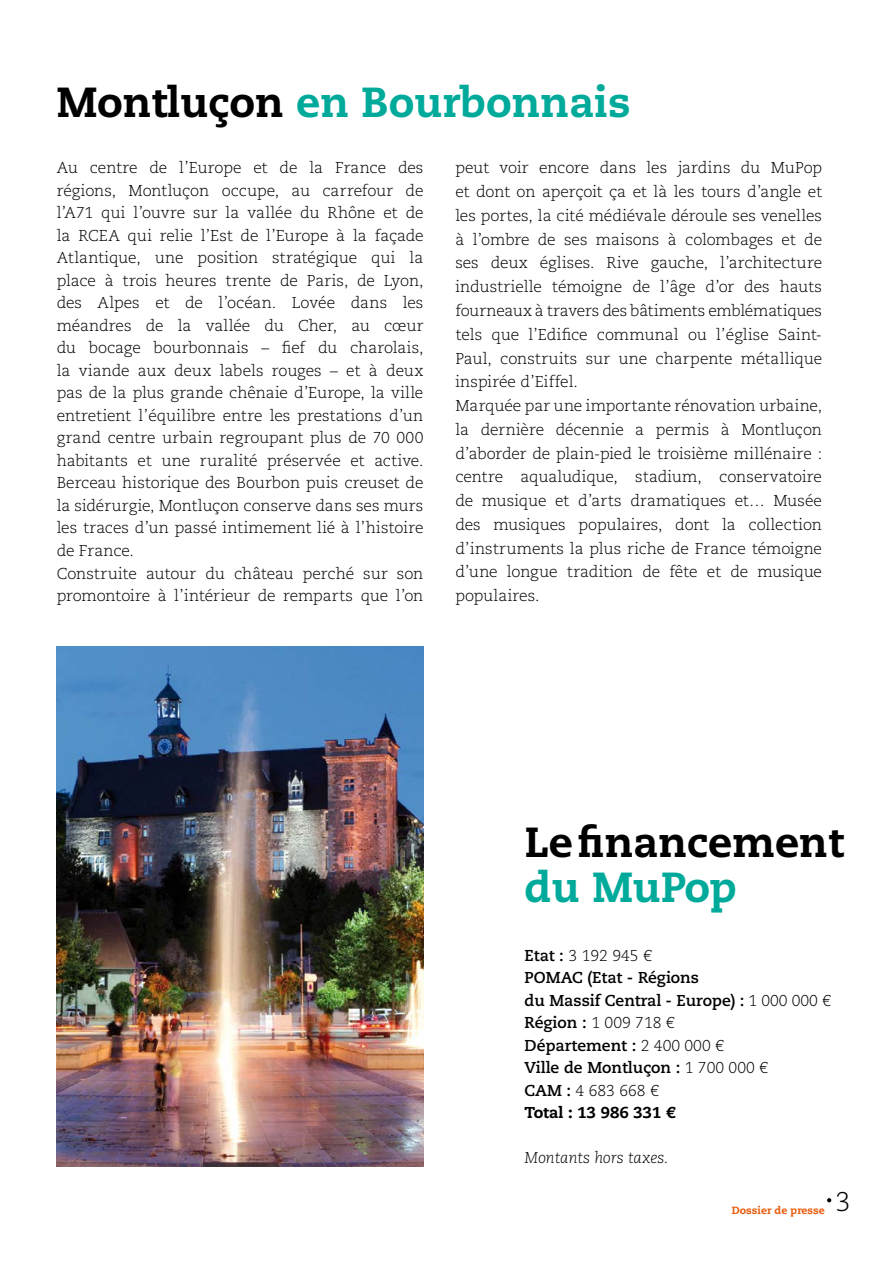
<style>
.page{position:relative;width:893px;height:1263px;background:#fff}
.page>*{position:absolute;margin:0;border:0;box-sizing:border-box;transform-origin:0 0}
.t1{font:800 42px "Caecilia LT Std";color:#00aa9b}
.t2{font:800 42px/45px "Caecilia LT Std";color:#000}
.t3{font:300 27px "Caecilia LT Std";color:#000}
.t4{font:300 15.75px/22.5px "Caecilia LT Std";letter-spacing:-.005em;color:#000}
.t5{font:700 15.75px/22.5px "Caecilia LT Std";color:#000}
.t6{font:italic 300 15.75px "Caecilia LT Std";color:#000}
.t7{font:800 10.5px "Caecilia LT Std";color:#e95d0f}
.s1{color:#000}
.s2{color:#00aa9b}
.s3{font-weight:300}
.s4{font-weight:800}
</style>
<div class="page">
<img style="left:57px;top:646px;width:366px;height:520px">
<svg style="left:827px;top:1198px;width:4px;height:4px"></svg>
<p class="t1" style="left:57px;top:77px;width:576px"><span class="s1">Montluçon</span> en Bourbonnais</p>
<p class="t4" style="left:57px;top:157px;width:368px">Au centre de l’Europe et de la France des régions, Montluçon occupe, au carrefour de l’A71 qui l’ouvre sur la vallée du Rhône et de la RCEA qui relie l’Est de l’Europe à la façade Atlantique, une position stratégique qui la place à trois heures trente de Paris, de Lyon, des Alpes et de l’océan. Lovée dans les méandres de la vallée du Cher, au cœur du bocage bourbonnais – fief du charolais, la viande aux deux labels rouges – et à deux pas de la plus grande chênaie d’Europe, la ville entretient l’équilibre entre les prestations d’un grand centre urbain regroupant plus de 70 000 habitants et une ruralité préservée et active.<br>Berceau historique des Bourbon puis creuset de la sidérurgie, Montluçon conserve dans ses murs les traces d’un passé intimement lié à l’histoire de France.<br>Construite autour du château perché sur son promontoire à l’intérieur de remparts que l’on</p>
<p class="t4" style="left:455px;top:157px;width:368px;line-height:23.7px">peut voir encore dans les jardins du MuPop et dont on aperçoit ça et là les tours d’angle et les portes, la cité médiévale déroule ses venelles à l’ombre de ses maisons à colombages et de ses deux églises. Rive gauche, l’architecture industrielle témoigne de l’âge d’or des hauts fourneaux à travers des bâtiments emblématiques tels que l’Edifice communal ou l’église Saint-Paul, construits sur une charpente métallique inspirée d’Eiffel.<br>Marquée par une importante rénovation urbaine, la dernière décennie a permis à Montluçon d’aborder de plain-pied le troisième millénaire : centre aqualudique, stadium, conservatoire de musique et d’arts dramatiques et… Musée des musiques populaires, dont la collection d’instruments la plus riche de France témoigne d’une longue tradition de fête et de musique populaires.</p>
<p class="t2" style="left:525px;top:820px;width:320px">Le financement <span class="s2">du MuPop</span></p>
<p class="t5" style="left:525px;top:944px;width:308px">Etat : <span class="s3">3 192 945 €<br></span>POMAC (Etat - Régions<br>du Massif Central - Europe) : <span class="s3">1 000 000 €<br></span>Région : <span class="s3">1 009 718 €<br></span>Département : <span class="s3">2 400 000 €<br></span>Ville de Montluçon : <span class="s3">1 700 000 €<br></span>CAM : <span class="s3">4 683 668 €<br></span><span class="s4">Total : 13 986 331 €</span></p>
<p class="t6" style="left:525px;top:1149px;width:145px">Montants hors taxes.</p>
<p class="t7" style="left:732px;top:1203px;width:95px">Dossier de presse</p>
<p class="t3" style="left:836px;top:1186px;width:17px">3</p>
</div>
